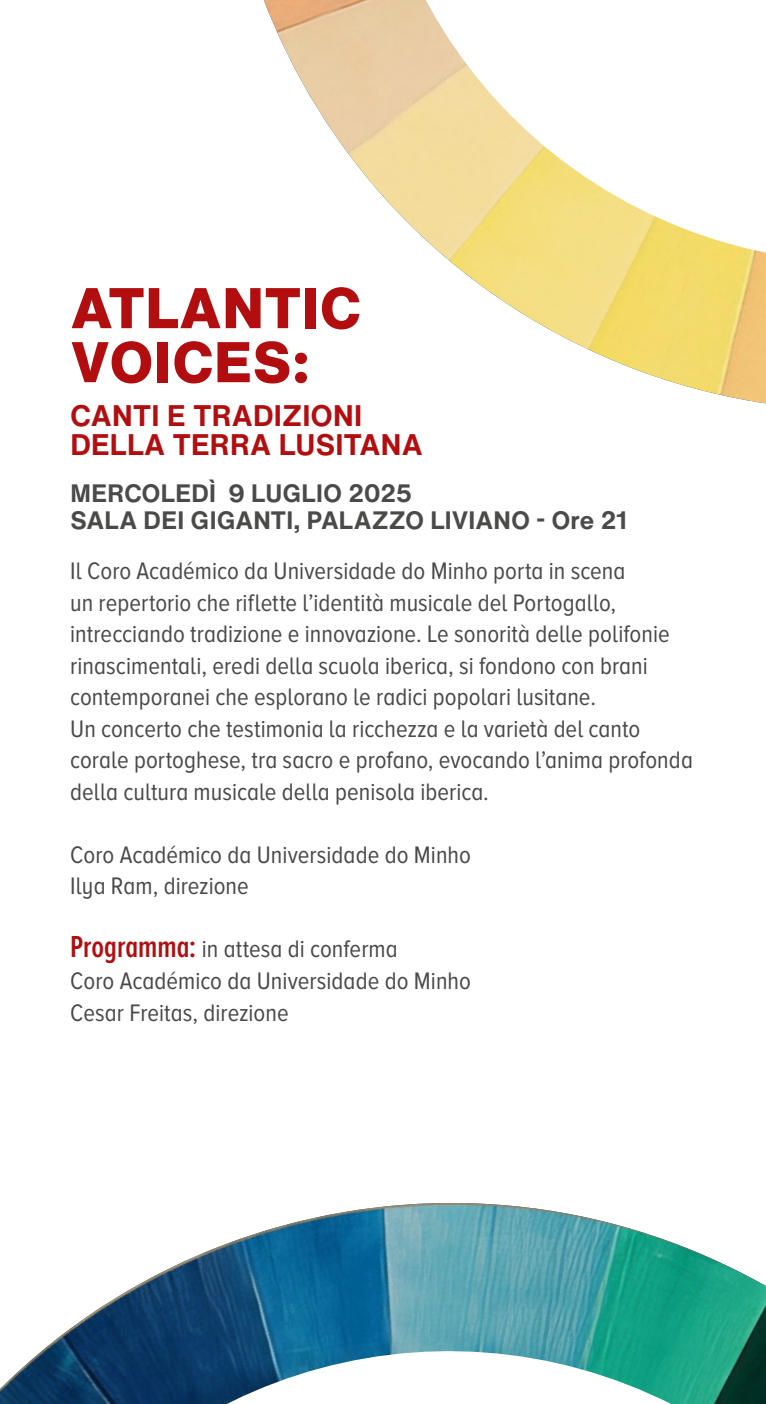
<style>
.page{position:relative;width:766px;height:1404px;background:#fff}
.page>*{position:absolute;margin:0;border:0;box-sizing:border-box;transform-origin:0 0}
.t1{font:800 56.25px/54px "Helvetica Now Text";letter-spacing:.01em;color:#b20e10}
.t2{font:700 29.25px/29.2px "Helvetica Now Text";letter-spacing:.01em;color:#b20e10}
.t3{font:24.75px/31.5px "Proxima Nova Cond";color:#4a4a49}
.t4{font:700 24.75px/27px "Helvetica Now Text";letter-spacing:.005em;color:#4a4a49}
.s1{font-family:"Proxima Nova Ex Cn";font-weight:600;font-size:31.5px;color:#b20e10}
</style>
<div class="page">
<img style="left:264px;top:0;width:501px;height:403px">
<svg style="left:298px;top:0;width:467px;height:332px"></svg>
<img style="left:145px;top:1203px;width:612px;height:78px">
<svg style="left:0;top:1281px;width:765px;height:122px"></svg>
<h1 class="t1" style="left:70px;top:280px;width:292px">ATLANTIC<br>VOICES:</h1>
<p class="t2" style="left:70px;top:400px;width:354px">CANTI E TRADIZIONI<br>DELLA TERRA LUSITANA</p>
<p class="t4" style="left:70px;top:478px;width:558px">MERCOLEDÌ 9 LUGLIO 2025<br>SALA DEI GIGANTI, PALAZZO LIVIANO - Ore 21</p>
<p class="t3" style="left:70px;top:556px;width:624px">Il Coro Académico da Universidade do Minho porta in scena<br>un repertorio che riflette l’identità musicale del Portogallo, intrecciando tradizione e innovazione. Le sonorità delle polifonie rinascimentali, eredi della scuola iberica, si fondono con brani contemporanei che esplorano le radici popolari lusitane.<br>Un concerto che testimonia la ricchezza e la varietà del canto corale portoghese, tra sacro e profano, evocando l’anima profonda della cultura musicale della penisola iberica.</p>
<p class="t3" style="left:70px;top:839px;width:402px">Coro Académico da Universidade do Minho<br>Ilya Ram, direzione</p>
<p class="t3" style="left:70px;top:934px;width:402px"><span class="s1">Programma:</span> in attesa di conferma<br>Coro Académico da Universidade do Minho<br>Cesar Freitas, direzione</p>
</div>
